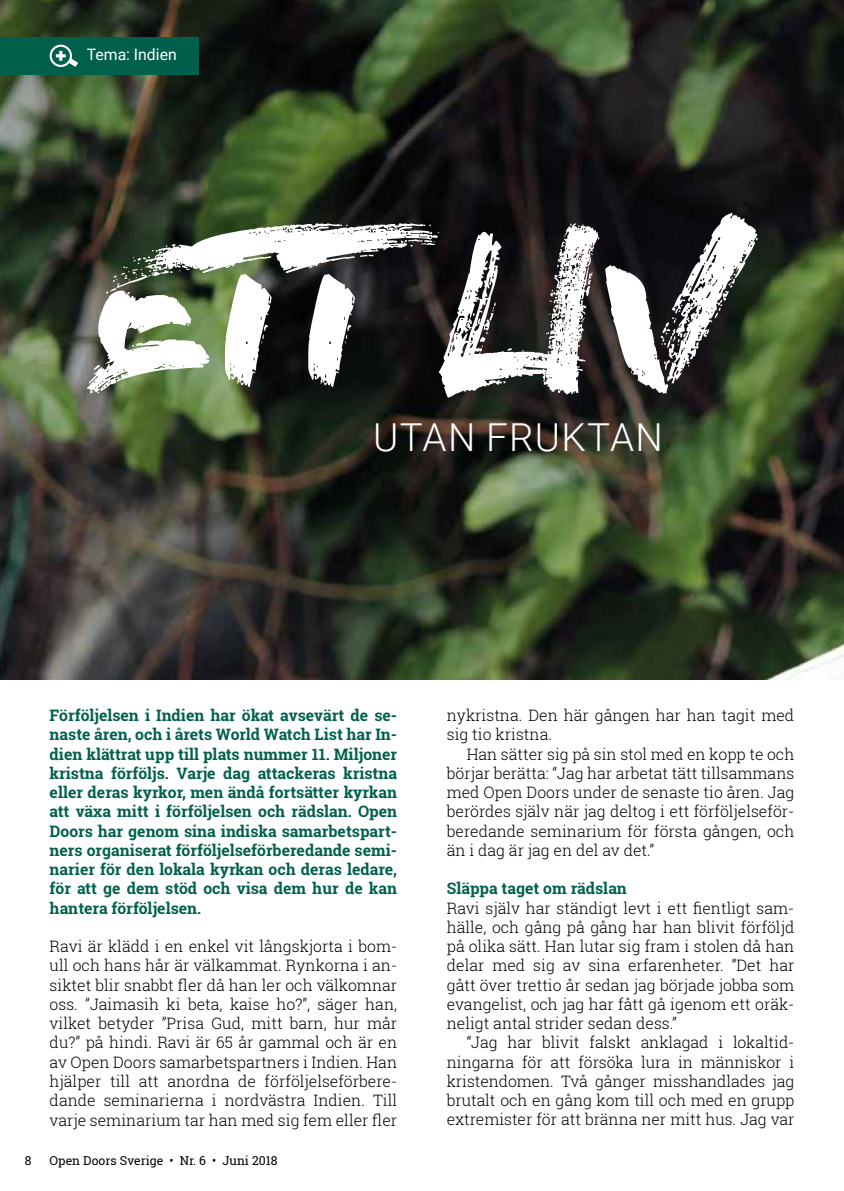
<style>
.page{position:relative;width:844px;height:1191px;background:#fff}
.page>*{position:absolute;margin:0;border:0;box-sizing:border-box;transform-origin:0 0}
.t1{font:210px "Dry Brush";letter-spacing:-.045em;color:#fff}
.t2{font:300 38.5px "Roboto";letter-spacing:.035em;color:#fff}
.t3{font:300 15.75px/19.2px "Roboto Slab";color:#000;text-align:justify}
.t4{font:700 15.75px/19.2px "Roboto Slab";color:#00604b;text-align:justify}
.t5{font:15.75px "Roboto";color:#fff}
.t6{font:12.25px "Roboto Slab";color:#000}
</style>
<div class="page">
<img style="left:0;top:0;width:843px;height:680px">
<div style="left:0;top:37px;width:198px;height:37px;background:#00604b"></div>
<div style="left:50px;top:45px;width:22px;height:22px;border:2px solid #fff;border-radius:50%"></div>
<svg style="left:56px;top:51px;width:22px;height:16px"></svg>
<p class="t5" style="left:87px;top:44px;width:91px">Tema: Indien</p>
<h1 class="t1" style="left:90px;top:191px;width:665px">ETT LIV</h1>
<h2 class="t2" style="left:373px;top:410px;width:291px">UTAN FRUKTAN</h2>
<p class="t4" style="left:50px;top:705px;width:349px">Förföljelsen i Indien har ökat avsevärt de se&shy;naste åren, och i årets World Watch List har In&shy;dien klättrat upp till plats nummer 11. Miljoner kristna förföljs. Varje dag attackeras kristna eller deras kyrkor, men ändå fortsätter kyrkan att växa mitt i förföljelsen och rädslan. Open Doors har genom sina indiska samarbetspart&shy;ners organiserat förföljelseförberedande semi&shy;narier för den lokala kyrkan och deras ledare, för att ge dem stöd och visa dem hur de kan hantera förföljelsen.</p>
<p class="t3" style="left:50px;top:936px;width:349px">Ravi är klädd i en enkel vit långskjorta i bom&shy;ull och hans hår är välkammat. Rynkorna i an&shy;siktet blir snabbt fler då han ler och välkomnar oss. ”Jaimasih ki beta, kaise ho?”, säger han, vilket betyder ”Prisa Gud, mitt barn, hur mår du?” på hindi. Ravi är 65 år gammal och är en av Open Doors samarbetspartners i Indien. Han hjälper till att anordna de förföljelseförbere&shy;dande seminarierna i nordvästra Indien. Till varje seminarium tar han med sig fem eller fler</p>
<p class="t6" style="left:25px;top:1152px;width:8px">8</p>
<p class="t6" style="left:50px;top:1152px;width:229px">Open Doors Sverige • Nr. 6 • Juni 2018</p>
<p class="t3" style="left:446px;top:705px;width:349px">nykristna. Den här gången har han tagit med sig tio kristna.</p>
<p class="t3" style="left:446px;top:744px;width:349px;text-indent:20px">Han sätter sig på sin stol med en kopp te och börjar berätta: “Jag har arbetat tätt tillsammans med Open Doors under de senaste tio åren. Jag berördes själv när jag deltog i ett förföljelseför&shy;beredande seminarium för första gången, och än i dag är jag en del av det.”</p>
<p class="t4" style="left:446px;top:879px;width:182px">Släppa taget om rädslan</p>
<p class="t3" style="left:446px;top:898px;width:349px">Ravi själv har ständigt levt i ett fientligt sam&shy;hälle, och gång på gång har han blivit förföljd på olika sätt. Han lutar sig fram i stolen då han delar med sig av sina erfarenheter. ”Det har gått över trettio år sedan jag började jobba som evangelist, och jag har fått gå igenom ett oräk&shy;neligt antal strider sedan dess.”</p>
<p class="t3" style="left:446px;top:1032px;width:349px;text-indent:20px">“Jag har blivit falskt anklagad i lokaltid&shy;ningarna för att försöka lura in människor i kristendomen. Två gånger misshandlades jag brutalt och en gång kom till och med en grupp extremister för att bränna ner mitt hus. Jag var</p>
</div>
